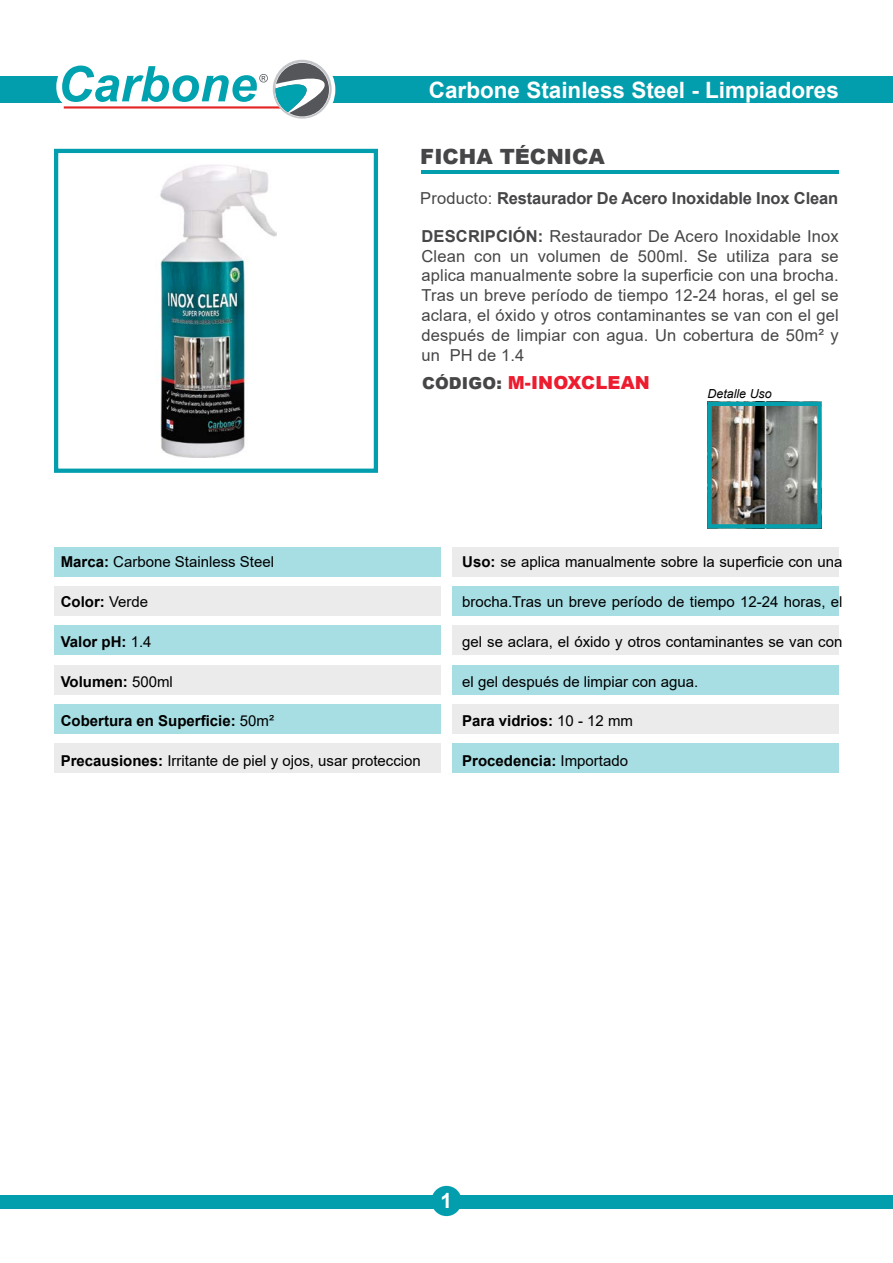
<style>
.page{position:relative;width:893px;height:1263px;background:#fff}
.page>*{position:absolute;margin:0;border:0;box-sizing:border-box;transform-origin:0 0}
.t1{font:700 22.5px "Arial";color:#fff}
.t2{font:900 21px "Arial";color:#464547}
.t3{font:700 21px "Arial";color:#fff}
.t4{font:900 18px "Arial";letter-spacing:.01em;color:#ed1c2e}
.t5{font:16.5px/19.8px "Arial";letter-spacing:.01em;color:#464547;text-align:justify}
.t6{font:700 16.5px "Arial";letter-spacing:-.01em;color:#464547}
.t7{font:15px "Arial";color:#000}
.t8{font:700 15px "Arial";color:#000}
.t9{font:italic 12.45px "Arial";color:#000}
.s1{font-weight:400}
.s2{font-weight:700}
.s3{font-size:16.5px;color:#464547}
</style>
<div class="page">
<div style="left:0;top:77px;width:62px;height:26px;background:#039ead"></div>
<div style="left:303px;top:77px;width:590px;height:26px;background:#039ead"></div>
<div style="left:264px;top:54px;width:71px;height:71px;border:12px solid #fff;border-radius:50%"></div>
<svg style="left:273px;top:60px;width:59px;height:59px"></svg>
<svg style="left:47px;top:54px;width:282px;height:63px"></svg>
<hr style="left:421px;top:171px;width:418px;height:3px;background:#039ead">
<div style="left:0;top:1195px;width:893px;height:14px;background:#039ead"></div>
<div style="left:431px;top:1186px;width:31px;height:30px;background:#039ead;border-radius:50%"></div>
<div style="left:54px;top:547px;width:387px;height:30px;background:#a6dee3"></div>
<div style="left:452px;top:547px;width:387px;height:30px;background:#ebebeb"></div>
<div style="left:54px;top:586px;width:387px;height:30px;background:#ebebeb"></div>
<div style="left:452px;top:586px;width:387px;height:30px;background:#a6dee3"></div>
<div style="left:54px;top:626px;width:387px;height:29px;background:#a6dee3"></div>
<div style="left:54px;top:704px;width:387px;height:30px;background:#a6dee3"></div>
<div style="left:452px;top:626px;width:387px;height:29px;background:#ebebeb"></div>
<div style="left:452px;top:704px;width:387px;height:30px;background:#ebebeb"></div>
<div style="left:54px;top:665px;width:387px;height:29px;background:#ebebeb"></div>
<div style="left:54px;top:743px;width:387px;height:30px;background:#ebebeb"></div>
<div style="left:452px;top:665px;width:387px;height:29px;background:#a6dee3"></div>
<div style="left:452px;top:743px;width:387px;height:30px;background:#a6dee3"></div>
<img style="left:157px;top:165px;width:119px;height:292px">
<div style="left:54px;top:149px;width:324px;height:324px;border:4px solid #039ead"></div>
<img style="left:712px;top:407px;width:105px;height:116px">
<div style="left:707px;top:402px;width:115px;height:126px;border:4px solid #069fad"></div>
<h1 class="t1" style="left:429px;top:74px;width:412px">Carbone Stainless Steel - Limpiadores</h1>
<p class="t2" style="left:420px;top:141px;width:186px">FICHA TÉCNICA</p>
<p class="t6" style="left:420px;top:187px;width:419px"><span class="s1">Producto:</span> Restaurador De Acero Inoxidable Inox Clean</p>
<p class="t5" style="left:421px;top:226px;width:419px"><span class="s2">DESCRIPCIÓN:</span> Restaurador De Acero Inoxidable Inox Clean con un volumen de 500ml. Se utiliza para se aplica manualmente sobre la superficie con una brocha.<br>Tras un breve período de tiempo 12-24 horas, el gel se aclara, el óxido y otros contaminantes se van con el gel después de limpiar con agua. Un cobertura de 50m² y un PH de 1.4</p>
<p class="t4" style="left:422px;top:370px;width:229px"><span class="s3">CÓDIGO:</span> M-INOXCLEAN</p>
<p class="t9" style="left:707px;top:386px;width:66px">Detalle Uso</p>
<p class="t7" style="left:61px;top:552px;width:215px"><span class="s2">Marca:</span> Carbone Stainless Steel</p>
<p class="t8" style="left:61px;top:591px;width:89px">Color: <span class="s1">Verde</span></p>
<p class="t8" style="left:61px;top:631px;width:92px">Valor pH: <span class="s1">1.4</span></p>
<p class="t8" style="left:61px;top:671px;width:114px">Volumen: <span class="s1">500ml</span></p>
<p class="t8" style="left:61px;top:710px;width:215px">Cobertura en Superficie: <span class="s1">50m²</span></p>
<p class="t7" style="left:61px;top:750px;width:362px"><span class="s2">Precausiones:</span> Irritante de piel y ojos, usar proteccion</p>
<p class="t7" style="left:462px;top:552px;width:382px"><span class="s2">Uso:</span> se aplica manualmente sobre la superficie con una</p>
<p class="t7" style="left:462px;top:591px;width:382px">brocha.Tras un breve período de tiempo 12-24 horas, el</p>
<p class="t7" style="left:462px;top:631px;width:382px">gel se aclara, el óxido y otros contaminantes se van con</p>
<p class="t7" style="left:462px;top:671px;width:237px">el gel después de limpiar con agua.</p>
<p class="t8" style="left:462px;top:710px;width:172px">Para vidrios: <span class="s1">10 - 12 mm</span></p>
<p class="t8" style="left:462px;top:750px;width:167px">Procedencia: <span class="s1">Importado</span></p>
<p class="t3" style="left:441px;top:1186px;width:13px">1</p>
</div>
